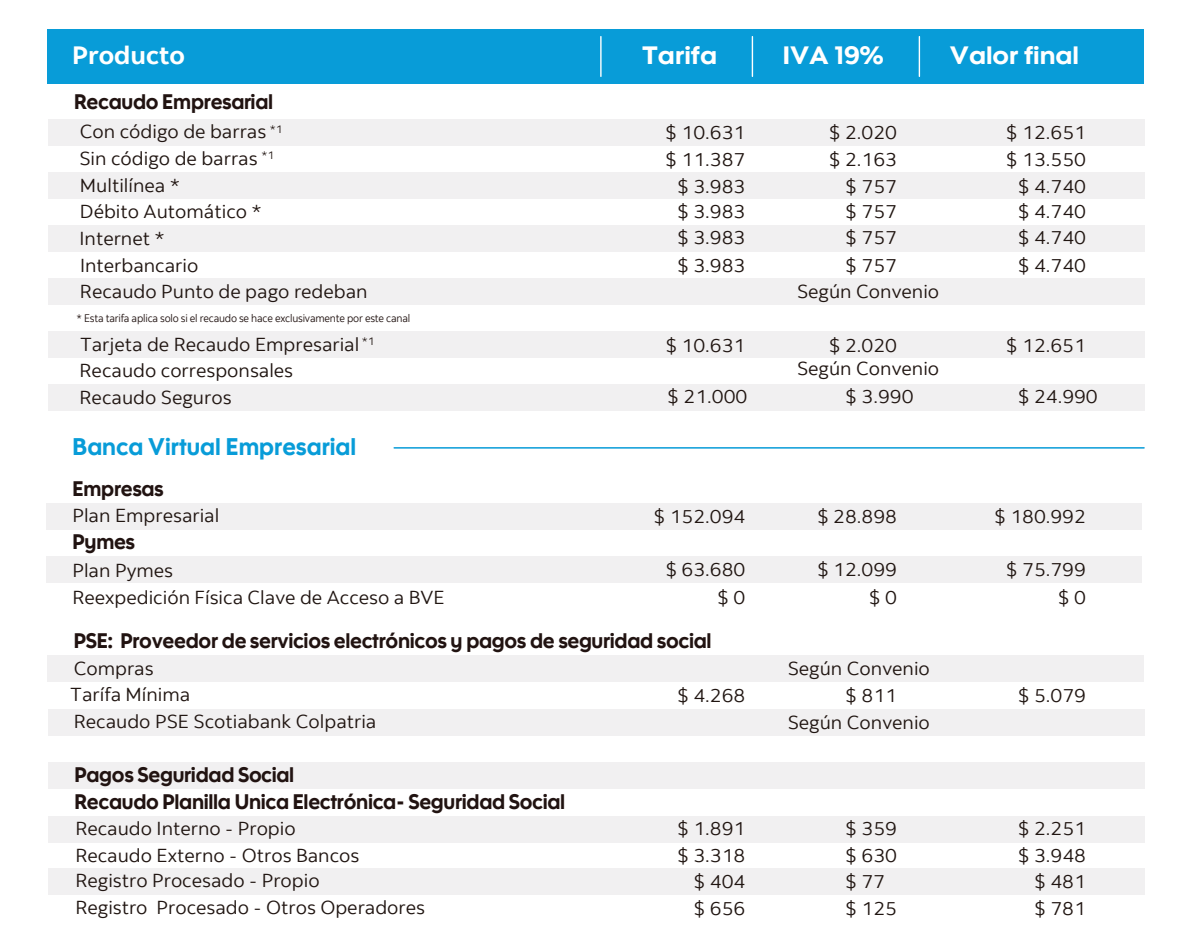
<style>
.page{position:relative;width:1191px;height:939px;background:#fff}
.page>*{position:absolute;margin:0;border:0;box-sizing:border-box;transform-origin:0 0}
.t1{font:25.05px "Scotia Headline";color:#fff;scale:1.05 1}
.t2{font:700 25.05px "Scotia";color:#fff;scale:1.05 1}
.t3{font:24px "Scotia Headline";color:#089cd8;scale:.96 1}
.t4{font:21px "Scotia Headline";letter-spacing:-.015em;color:#211311;scale:.96 1}
.t5{font:18.75px/27px "Scotia";color:#201511;text-align:right;scale:1.05 1}
.t6{font:10.95px "Scotia";letter-spacing:-.015em;color:#211311;scale:.96 1}
.t7{font:10.95px "Scotia";color:#201511;scale:1.05 1}
</style>
<div class="page">
<div style="left:48px;top:762px;width:1096px;height:27px;background:#f1f0f1"></div>
<div style="left:48px;top:815px;width:1096px;height:27px;background:#f1f0f1"></div>
<div style="left:49px;top:868px;width:1095px;height:27px;background:#f1f0f1"></div>
<div style="left:47px;top:556px;width:1095px;height:27px;background:#f1f0f1"></div>
<div style="left:47px;top:503px;width:1095px;height:27px;background:#f1f0f1"></div>
<hr style="left:394px;top:447px;width:750px;height:1px;background:#089cd8">
<div style="left:47px;top:29px;width:1096px;height:55px;background:#089cd8"></div>
<hr style="left:600px;top:37px;width:1px;height:39px;background:#fff">
<hr style="left:751px;top:37px;width:2px;height:39px;background:#fff">
<hr style="left:918px;top:37px;width:2px;height:39px;background:#fff">
<div style="left:48px;top:655px;width:1096px;height:27px;background:#f1f0f1"></div>
<div style="left:48px;top:709px;width:1096px;height:26px;background:#f1f0f1"></div>
<div style="left:48px;top:278px;width:1097px;height:27px;background:#f1f0f1"></div>
<div style="left:48px;top:119px;width:1097px;height:26px;background:#f1f0f1"></div>
<div style="left:48px;top:172px;width:1097px;height:27px;background:#f1f0f1"></div>
<div style="left:48px;top:226px;width:1097px;height:26px;background:#f1f0f1"></div>
<div style="left:48px;top:331px;width:1097px;height:26px;background:#f1f0f1"></div>
<div style="left:48px;top:384px;width:1097px;height:27px;background:#f1f0f1"></div>
<h1 class="t2" style="left:72px;top:40px;width:109px">Producto</h1>
<h1 class="t1" style="left:642px;top:41px;width:73px">Tarifa</h1>
<h1 class="t1" style="left:783px;top:41px;width:97px">IVA 19%</h1>
<h1 class="t1" style="left:950px;top:41px;width:125px">Valor final</h1>
<p class="t4" style="left:74px;top:89px;width:209px">Recaudo Empresarial</p>
<p class="t5" style="left:80px;top:118px;width:179px">Con código de barras</p>
<p class="t5" style="left:80px;top:172px;width:97px">Multilínea *</p>
<p class="t5" style="left:665px;top:119px;width:78px">$ 10.631 $ 11.387 $ 3.983</p>
<p class="t5" style="left:829px;top:119px;width:66px">$ 2.020 $ 2.163 $ 757</p>
<p class="t5" style="left:1006px;top:119px;width:78px">$ 12.651 $ 13.550 $ 4.740</p>
<p class="t5" style="left:677px;top:198px;width:66px">$ 3.983</p>
<p class="t5" style="left:845px;top:198px;width:51px">$ 757</p>
<p class="t5" style="left:1017px;top:198px;width:66px">$ 4.740</p>
<p class="t5" style="left:677px;top:224px;width:66px">$ 3.983</p>
<p class="t5" style="left:845px;top:224px;width:51px">$ 757</p>
<p class="t5" style="left:1017px;top:224px;width:66px">$ 4.740</p>
<p class="t7" style="left:270px;top:123px;width:14px">*1</p>
<p class="t7" style="left:261px;top:149px;width:14px">*1</p>
<p class="t5" style="left:79px;top:145px;width:171px">Sin código de barras</p>
<p class="t5" style="left:80px;top:198px;width:175px">Débito Automático *</p>
<p class="t5" style="left:80px;top:252px;width:114px">Interbancario</p>
<p class="t5" style="left:80px;top:225px;width:83px">Internet *</p>
<p class="t5" style="left:80px;top:278px;width:275px">Recaudo Punto de pago redeban</p>
<p class="t5" style="left:797px;top:279px;width:137px">Según Convenio</p>
<p class="t5" style="left:80px;top:332px;width:267px">Tarjeta de Recaudo Empresarial</p>
<p class="t5" style="left:665px;top:332px;width:78px">$ 10.631</p>
<p class="t5" style="left:829px;top:332px;width:66px">$ 2.020</p>
<p class="t5" style="left:1006px;top:332px;width:78px">$ 12.651</p>
<p class="t5" style="left:677px;top:252px;width:66px">$ 3.983</p>
<p class="t5" style="left:845px;top:252px;width:51px">$ 757</p>
<p class="t5" style="left:1017px;top:252px;width:66px">$ 4.740</p>
<p class="t6" style="left:77px;top:311px;width:349px">* Esta tarifa aplica solo si el recaudo se hace exclusivamente por este canal</p>
<p class="t5" style="left:80px;top:357px;width:205px">Recaudo corresponsales</p>
<p class="t5" style="left:797px;top:355px;width:137px">Según Convenio</p>
<p class="t7" style="left:362px;top:335px;width:14px">*1</p>
<p class="t5" style="left:80px;top:384px;width:146px">Recaudo Seguros</p>
<p class="t3" style="left:73px;top:433px;width:297px">Banca Virtual Empresarial</p>
<p class="t5" style="left:667px;top:383px;width:78px">$ 21.000</p>
<p class="t5" style="left:845px;top:383px;width:66px">$ 3.990</p>
<p class="t5" style="left:1017px;top:383px;width:78px">$ 24.990</p>
<p class="t4" style="left:73px;top:476px;width:97px">Empresas</p>
<p class="t5" style="left:72px;top:502px;width:141px">Plan Empresarial</p>
<p class="t5" style="left:653px;top:503px;width:89px">$ 152.094</p>
<p class="t5" style="left:817px;top:503px;width:78px">$ 28.898</p>
<p class="t5" style="left:994px;top:503px;width:89px">$ 180.992</p>
<p class="t4" style="left:73px;top:529px;width:67px">Pymes</p>
<p class="t5" style="left:72px;top:557px;width:97px">Plan Pymes</p>
<p class="t5" style="left:665px;top:556px;width:78px">$ 63.680</p>
<p class="t5" style="left:817px;top:556px;width:78px">$ 12.099</p>
<p class="t5" style="left:1006px;top:556px;width:78px">$ 75.799</p>
<p class="t5" style="left:72px;top:584px;width:356px">Reexpedición Física Clave de Acceso a BVE</p>
<p class="t5" style="left:717px;top:585px;width:28px">$ 0</p>
<p class="t5" style="left:869px;top:585px;width:28px">$ 0</p>
<p class="t5" style="left:1057px;top:585px;width:28px">$ 0</p>
<p class="t4" style="left:74px;top:629px;width:666px">PSE: Proveedor de servicios electrónicos y pagos de seguridad social</p>
<p class="t5" style="left:74px;top:655px;width:78px">Compras</p>
<p class="t5" style="left:787px;top:655px;width:137px">Según Convenio</p>
<p class="t5" style="left:74px;top:708px;width:290px">Recaudo PSE Scotiabank Colpatria</p>
<p class="t5" style="left:70px;top:681px;width:116px">Tarífa Mínima</p>
<p class="t5" style="left:677px;top:682px;width:66px">$ 4.268</p>
<p class="t5" style="left:845px;top:682px;width:51px">$ 811</p>
<p class="t5" style="left:1017px;top:682px;width:66px">$ 5.079</p>
<p class="t5" style="left:787px;top:709px;width:137px">Según Convenio</p>
<p class="t4" style="left:74px;top:762px;width:230px">Pagos Seguridad Social</p>
<p class="t5" style="left:75px;top:815px;width:211px">Recaudo Interno - Propio</p>
<p class="t5" style="left:677px;top:815px;width:66px">$ 1.891</p>
<p class="t5" style="left:845px;top:815px;width:51px">$ 359</p>
<p class="t5" style="left:1017px;top:815px;width:66px">$ 2.251</p>
<p class="t5" style="left:75px;top:867px;width:234px">Registro Procesado - Propio</p>
<p class="t5" style="left:693px;top:868px;width:51px">$ 404</p>
<p class="t5" style="left:845px;top:868px;width:40px">$ 77</p>
<p class="t5" style="left:1034px;top:868px;width:51px">$ 481</p>
<p class="t5" style="left:75px;top:894px;width:334px">Registro Procesado - Otros Operadores</p>
<p class="t5" style="left:693px;top:895px;width:51px">$ 656</p>
<p class="t5" style="left:845px;top:895px;width:51px">$ 125</p>
<p class="t5" style="left:1034px;top:895px;width:51px">$ 781</p>
<p class="t4" style="left:74px;top:789px;width:513px">Recaudo Planilla Unica Electrónica- Seguridad Social</p>
<p class="t5" style="left:75px;top:842px;width:272px">Recaudo Externo - Otros Bancos</p>
<p class="t5" style="left:677px;top:842px;width:66px">$ 3.318</p>
<p class="t5" style="left:845px;top:842px;width:51px">$ 630</p>
<p class="t5" style="left:1017px;top:842px;width:66px">$ 3.948</p>
</div>
